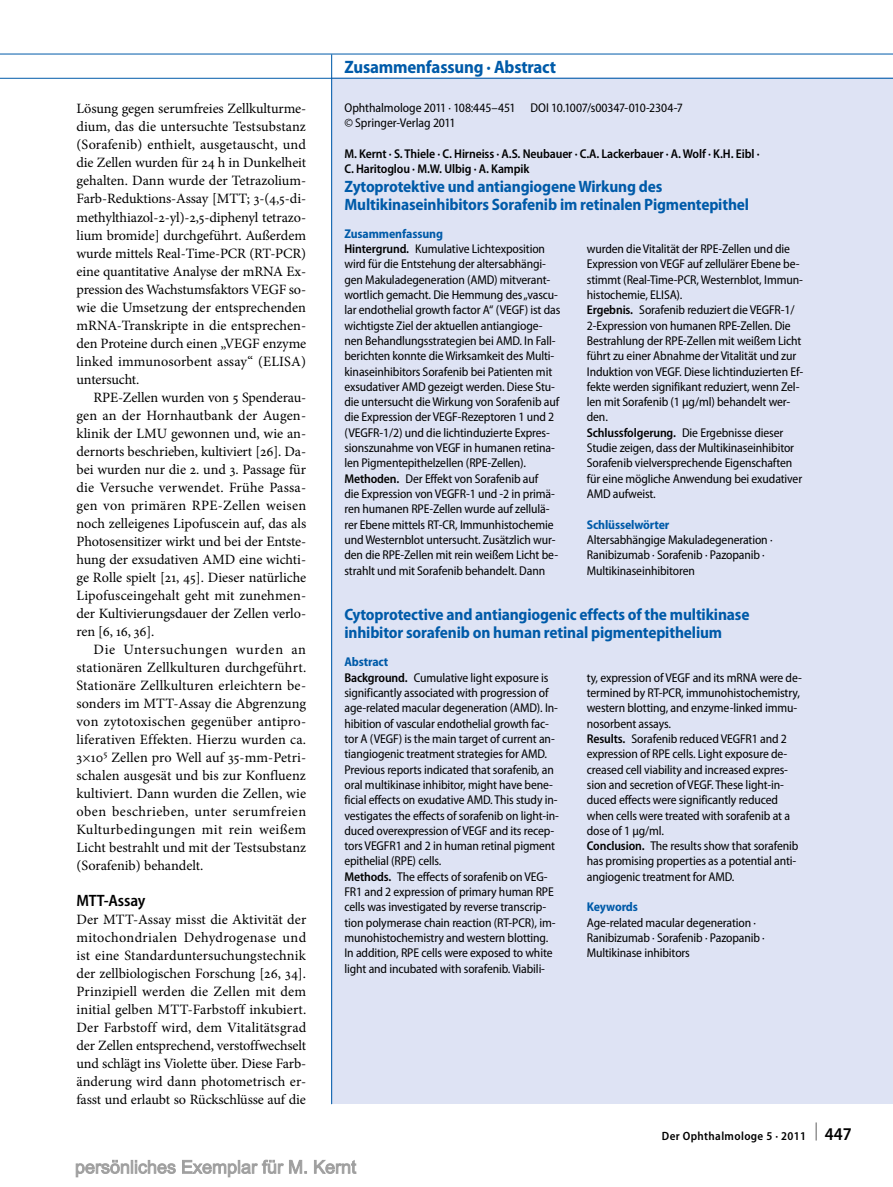
<style>
.page{position:relative;width:893px;height:1187px;background:#fff}
.page>*{position:absolute;margin:0;border:0;box-sizing:border-box;transform-origin:0 0}
.t1{font:700 semi-condensed 18px "Myriad Pro";letter-spacing:-.01em;color:#005ba9}
.t2{font:700 semi-condensed 16.5px/18px "Myriad Pro";letter-spacing:-.01em;color:#005ba9}
.t3{font:600 semi-condensed 16.5px "Myriad Pro";letter-spacing:-.01em;color:#000}
.t4{font:14.25px/18px "Minion Pro";letter-spacing:-.005em;color:#000;text-align:justify}
.t5{font:semi-condensed 12.75px/15.3px "Myriad Pro";letter-spacing:-.01em;color:#000}
.t6{font:600 semi-condensed 12.75px/15.3px "Myriad Pro";letter-spacing:-.01em;color:#000}
.t7{font:700 semi-condensed 12.75px "Myriad Pro";letter-spacing:-.01em;color:#005ba9}
.t8{font:600 semi-condensed 12px "Myriad Pro";letter-spacing:.03em;color:#000}
.s1{font-weight:700;color:#005ba9}
.s2{font-weight:600}
.s3{font-size:18px}
</style>
<div class="page">
<div style="left:332px;top:78px;width:561px;height:1025px;background:#dee3f4"></div>
<hr style="left:331px;top:54px;width:1px;height:1049px;background:#005ba9">
<hr style="left:0;top:54px;width:893px;height:1px;background:#005ba9">
<hr style="left:0;top:78px;width:893px;height:1px;background:#005ba9">
<svg style="left:75px;top:1159px;width:282px;height:18px"></svg>
<p class="t4" style="left:77px;top:100px;width:231px">Lösung gegen serumfreies Zellkulturme&shy;dium, das die untersuchte Testsubstanz (Sorafenib) enthielt, ausgetauscht, und die Zellen wurden für 24 h in Dunkelheit gehalten. Dann wurde der Tetrazolium-Farb-Reduktions-Assay [MTT; 3-(4,5-di&shy;methylthiazol-2-yl)-2,5-diphenyl tetrazo&shy;lium bromide] durchgeführt. Außerdem wurde mittels Real-Time-PCR (RT-PCR) eine quantitative Analyse der mRNA Ex&shy;pression des Wachstumsfaktors VEGF so&shy;wie die Umsetzung der entsprechenden mRNA-Transkripte in die entsprechen&shy;den Proteine durch einen „VEGF enzyme linked immunosorbent assay“ (ELISA) untersucht.</p>
<p class="t4" style="left:77px;top:388px;width:231px;text-indent:17px">RPE-Zellen wurden von 5 Spenderau&shy;gen an der Hornhautbank der Augen&shy;klinik der LMU gewonnen und, wie an&shy;dernorts beschrieben, kultiviert [26]. Da&shy;bei wurden nur die 2. und 3. Passage für die Versuche verwendet. Frühe Passa&shy;gen von primären RPE-Zellen weisen noch zelleigenes Lipofuscein auf, das als Photosensitizer wirkt und bei der Entste&shy;hung der exsudativen AMD eine wichti&shy;ge Rolle spielt [21, 45]. Dieser natürliche Lipofusceingehalt geht mit zunehmen&shy;der Kultivierungsdauer der Zellen verlo&shy;ren [6, 16, 36].</p>
<p class="t4" style="left:77px;top:640px;width:231px;text-indent:17px">Die Untersuchungen wurden an stationären Zellkulturen durchgeführt.<br>Stationäre Zellkulturen erleichtern be&shy;sonders im MTT-Assay die Abgrenzung von zytotoxischen gegenüber antipro&shy;liferativen Effekten. Hierzu wurden ca.<br>3×10<sup>5</sup> Zellen pro Well auf 35-mm-Petri&shy;schalen ausgesät und bis zur Konfluenz kultiviert. Dann wurden die Zellen, wie oben beschrieben, unter serumfreien Kulturbedingungen mit rein weißem Licht bestrahlt und mit der Testsubstanz (Sorafenib) behandelt.</p>
<p class="t3" style="left:77px;top:891px;width:70px">MTT-Assay</p>
<p class="t4" style="left:77px;top:910px;width:231px">Der MTT-Assay misst die Aktivität der mitochondrialen Dehydrogenase und ist eine Standarduntersuchungstechnik der zellbiologischen Forschung [26, 34].<br>Prinzipiell werden die Zellen mit dem initial gelben MTT-Farbstoff inkubiert.<br>Der Farbstoff wird, dem Vitalitätsgrad der Zellen entsprechend, verstoffwechselt und schlägt ins Violette über. Diese Farb&shy;änderung wird dann photometrisch er&shy;fasst und erlaubt so Rückschlüsse auf die</p>
<h1 class="t1" style="left:344px;top:57px;width:213px">Zusammenfassung · Abstract</h1>
<p class="t5" style="left:344px;top:100px;width:340px">Ophthalmologe 2011 · 108:445–451 DOI 10.1007/s00347-010-2304-7 © Springer-Verlag 2011</p>
<p class="t6" style="left:344px;top:146px;width:417px">M. Kernt · S. Thiele · C. Hirneiss · A.S. Neubauer · C.A. Lackerbauer · A. Wolf · K.H. Eibl ·<br>C. Haritoglou · M.W. Ulbig · A. Kampik</p>
<p class="t2" style="left:344px;top:177px;width:406px">Zytoprotektive und antiangiogene Wirkung des<br>Multikinaseinhibitors Sorafenib im retinalen Pigmentepithel</p>
<p class="t5" style="left:344px;top:226px;width:217px"><span class="s1">Zusammenfassung<br></span><span class="s2">Hintergrund.</span> Kumulative Lichtexposition wird für die Entstehung der altersabhängi&shy;gen Makuladegeneration (AMD) mitverant&shy;wortlich gemacht. Die Hemmung des„vascu&shy;lar endothelial growth factor A“ (VEGF) ist das wichtigste Ziel der aktuellen antiangioge&shy;nen Behandlungsstrategien bei AMD. In Fall&shy;berichten konnte dieWirksamkeit des Multi&shy;kinaseinhibitors Sorafenib bei Patienten mit exsudativer AMD gezeigt werden. Diese Stu&shy;die untersucht dieWirkung von Sorafenib auf die Expression der VEGF-Rezeptoren 1 und 2 (VEGFR-1/2) und die lichtinduzierte Expres&shy;sionszunahme von VEGF in humanen retina&shy;len Pigmentepithelzellen (RPE-Zellen).<br><span class="s2">Methoden.</span> Der Effekt von Sorafenib auf<br>die Expression von VEGFR-1 und -2 in primä&shy;ren humanen RPE-Zellen wurde auf zellulä&shy;rer Ebene mittels RT-CR, Immunhistochemie undWesternblot untersucht. Zusätzlich wur&shy;den die RPE-Zellen mit rein weißem Licht be&shy;strahlt und mit Sorafenib behandelt. Dann</p>
<p class="t5" style="left:587px;top:241px;width:218px">wurden die Vitalität der RPE-Zellen und die Expression von VEGF auf zellulärer Ebene be&shy;stimmt (Real-Time-PCR,Westernblot, Immun&shy;histochemie, ELISA).<br><span class="s2">Ergebnis.</span> Sorafenib reduziert die VEGFR-1/ 2-Expression von humanen RPE-Zellen. Die Bestrahlung der RPE-Zellen mit weißem Licht führt zu einer Abnahme der Vitalität und zur Induktion von VEGF. Diese lichtinduzierten Ef&shy;fekte werden signifikant reduziert, wenn Zel&shy;len mit Sorafenib (1 µg/ml) behandelt wer&shy;den.<br><span class="s2">Schlussfolgerung.</span> Die Ergebnisse dieser Studie zeigen, dass der Multikinaseinhibitor Sorafenib vielversprechende Eigenschaften für eine mögliche Anwendung bei exudativer AMD aufweist.</p>
<p class="t7" style="left:587px;top:517px;width:84px">Schlüsselwörter</p>
<p class="t5" style="left:587px;top:532px;width:187px">Altersabhängige Makuladegeneration ·<br>Ranibizumab · Sorafenib · Pazopanib ·<br>Multikinaseinhibitoren</p>
<p class="t2" style="left:344px;top:606px;width:407px">Cytoprotective and antiangiogenic effects of the multikinase inhibitor sorafenib on human retinal pigmentepithelium</p>
<p class="t5" style="left:344px;top:654px;width:216px"><span class="s1">Abstract<br></span><span class="s2">Background.</span> Cumulative light exposure is significantly associated with progression of age-related macular degeneration (AMD). In&shy;hibition of vascular endothelial growth fac&shy;tor A (VEGF) is the main target of current an&shy;tiangiogenic treatment strategies for AMD.<br>Previous reports indicated that sorafenib, an oral multikinase inhibitor, might have bene&shy;ficial effects on exudative AMD. This study in&shy;vestigates the effects of sorafenib on light-in&shy;duced overexpression of VEGF and its recep&shy;tors VEGFR1 and 2 in human retinal pigment epithelial (RPE) cells.<br><span class="s2">Methods.</span> The effects of sorafenib on VEG-FR1 and 2 expression of primary human RPE cells was investigated by reverse transcrip&shy;tion polymerase chain reaction (RT-PCR), im&shy;munohistochemistry and western blotting.<br>In addition, RPE cells were exposed to white light and incubated with sorafenib. Viabili-</p>
<p class="t5" style="left:587px;top:670px;width:217px">ty, expression of VEGF and its mRNA were de&shy;termined by RT-PCR, immunohistochemistry, western blotting, and enzyme-linked immu&shy;nosorbent assays.<br><span class="s2">Results.</span> Sorafenib reduced VEGFR1 and 2 expression of RPE cells. Light exposure de&shy;creased cell viability and increased expres&shy;sion and secretion of VEGF. These light-in&shy;duced effects were significantly reduced when cells were treated with sorafenib at a dose of 1 µg/ml.<br><span class="s2">Conclusion.</span> The results show that sorafenib has promising properties as a potential anti&shy;angiogenic treatment for AMD.</p>
<p class="t7" style="left:587px;top:899px;width:53px">Keywords</p>
<p class="t5" style="left:587px;top:914px;width:180px">Age-related macular degeneration ·<br>Ranibizumab · Sorafenib · Pazopanib ·<br>Multikinase inhibitors</p>
<p class="t8" style="left:662px;top:1129px;width:191px">Der Ophthalmologe 5 · 2011 <sup>|</sup> <span class="s3">447</span></p>
</div>
